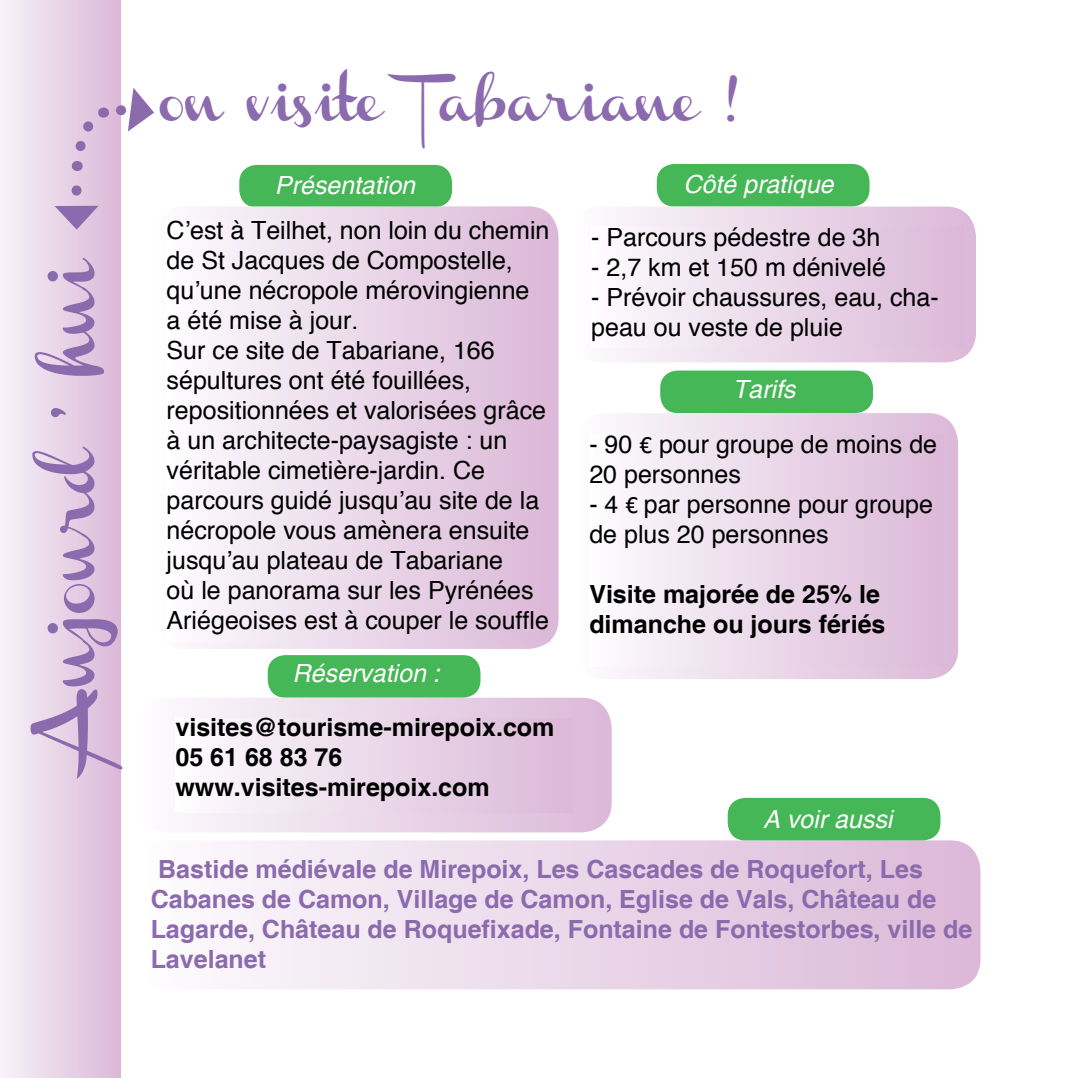
<style>
.page{position:relative;width:1078px;height:1078px;background:#fff}
.page>*{position:absolute;margin:0;border:0;box-sizing:border-box;transform-origin:0 0}
.t1{font:50px "Channel";color:#8c6aae}
.t2{font:40px "Channel";color:#8c6aae}
.t3{font:25px/30px "Helvetica";color:#000}
.t4{font:700 25px/30px "Helvetica";color:#8c6aae}
.t5{font:700 25px/30px "Helvetica";color:#000}
.t6{font:italic 25px "Helvetica";color:#fff}
.s1{font-family:"Calibri"}
</style>
<div class="page">
<div style="left:239px;top:165px;width:213px;height:42px;background:#45b756;border-radius:17px"></div>
<div style="left:656px;top:164px;width:213px;height:42px;background:#45b756;border-radius:17px"></div>
<svg style="left:615px;top:206px;width:360px;height:156px;background:#e8d4e7"></svg>
<div style="left:0;top:0;width:120px;height:1077px;background:linear-gradient(to right,#f7f2f9,#dcb9d8)"></div>
<svg style="left:66px;top:88px;width:88px;height:83px"></svg>
<svg style="left:55px;top:180px;width:44px;height:49px;background:#ccb1d4"></svg>
<svg style="left:198px;top:206px;width:360px;height:442px;background:#e5cee3"></svg>
<div style="left:166px;top:220px;width:383px;height:421px;background:linear-gradient(to right,#fcfcfe,#dbb8d8)"></div>
<div style="left:591px;top:226px;width:371px;height:121px;background:linear-gradient(to right,#fcfcfe,#dbb8d8)"></div>
<svg style="left:226px;top:840px;width:754px;height:149px;background:#e9d6e8"></svg>
<div style="left:727px;top:797px;width:213px;height:43px;background:#45b756;border-radius:17px"></div>
<div style="left:268px;top:655px;width:212px;height:42px;background:#45b756;border-radius:17px"></div>
<svg style="left:187px;top:697px;width:424px;height:135px;background:#e7d2e5"></svg>
<div style="left:175px;top:718px;width:397px;height:94px;background:linear-gradient(to right,#fcfcfe,#dbb8d8)"></div>
<div style="left:660px;top:370px;width:212px;height:43px;background:#45b756;border-radius:17px"></div>
<svg style="left:616px;top:413px;width:341px;height:266px;background:#e7d1e5"></svg>
<div style="left:589px;top:433px;width:354px;height:233px;background:linear-gradient(to right,#fcfcfe,#dbb8d8)"></div>
<h1 class="t1" style="left:48px;top:758px;width:504px;rotate:-90deg">Aujourd ’ hui</h1>
<h2 class="t2" style="left:160px;top:84px;width:579px">on visite Tabariane !</h2>
<p class="t6" style="left:275px;top:170px;width:142px">Présentation</p>
<p class="t6" style="left:683px;top:169px;width:152px">Côté pratique</p>
<p class="t3" style="left:166px;top:215px;width:384px">C’est à Teilhet, non loin du chemin de St Jacques de Compostelle, qu’une nécropole mérovingienne a été mise à jour.<br>Sur ce site de Tabariane, 166 sépultures ont été fouillées, repositionnées et valorisées grâce à un architecte-paysagiste : un véritable cimetière-jardin. Ce parcours guidé jusqu’au site de la nécropole vous amènera ensuite jusqu’au plateau de Tabariane<br>où le panorama sur les Pyrénées<br>Ariégeoises est à couper le souffle</p>
<p class="t3" style="left:591px;top:221px;width:291px">- Parcours pédestre de 3h</p>
<p class="t3" style="left:591px;top:251px;width:296px">- 2,7 km et 150 m dénivelé</p>
<p class="t3" style="left:591px;top:281px;width:349px">- Prévoir chaussures, eau, cha&shy;peau ou veste de pluie</p>
<p class="t6" style="left:732px;top:374px;width:64px">Tarifs</p>
<p class="t3" style="left:589px;top:428px;width:349px">- 90 <span class="s1">€</span> pour groupe de moins de<br>20 personnes</p>
<p class="t3" style="left:589px;top:488px;width:345px">- 4 <span class="s1">€</span> par personne pour groupe de plus 20 personnes</p>
<p class="t5" style="left:589px;top:580px;width:297px">Visite majorée de 25% le dimanche ou jours fériés</p>
<p class="t6" style="left:292px;top:658px;width:149px">Réservation :</p>
<p class="t5" style="left:175px;top:713px;width:380px">visites@tourisme-mirepoix.com<br>05 61 68 83 76 www.visites-mirepoix.com</p>
<p class="t6" style="left:763px;top:805px;width:131px">A voir aussi</p>
<p class="t4" style="left:151px;top:854px;width:823px;text-indent:8px">Bastide médiévale de Mirepoix, Les Cascades de Roquefort, Les Cabanes de Camon, Village de Camon, Eglise de Vals, Château de Lagarde, Château de Roquefixade, Fontaine de Fontestorbes, ville de Lavelanet</p>
</div>
